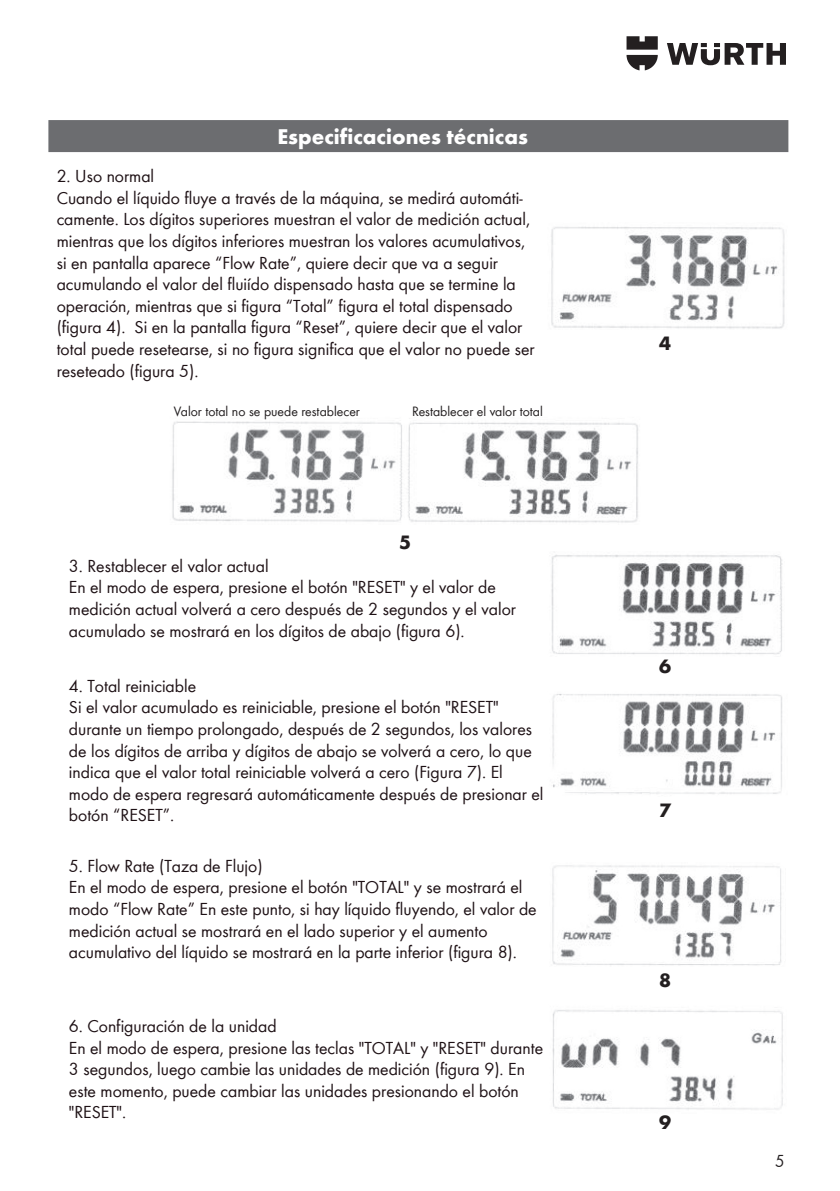
<style>
.page{position:relative;width:840px;height:1191px;background:#fff}
.page>*{position:absolute;margin:0;border:0;box-sizing:border-box;transform-origin:0 0}
.t1{font:700 22px "Wuerth";color:#fff}
.t2{font:700 20px "Wuerth";color:#231f20}
.t3{font:18px/21.6px "Wuerth";color:#1e1115}
.t4{font:18px "Wuerth Global";color:#231f20;scale:.95 1}
.t5{font:14px "Wuerth";color:#231f20}
</style>
<div class="page">
<div style="left:48px;top:120px;width:740px;height:32px;background:#6c6d70"></div>
<svg style="left:667px;top:43px;width:118px;height:22px"></svg>
<svg style="left:626px;top:36px;width:31px;height:34px"></svg>
<img style="left:552px;top:694px;width:230px;height:100px">
<img style="left:552px;top:865px;width:230px;height:101px">
<img style="left:551px;top:227px;width:234px;height:102px">
<img style="left:172px;top:421px;width:466px;height:102px">
<img style="left:551px;top:555px;width:231px;height:99px">
<img style="left:552px;top:1010px;width:231px;height:100px">
<p class="t1" style="left:277px;top:120px;width:252px">Especificaciones técnicas</p>
<p class="t3" style="left:57px;top:164px;width:479px">2. Uso normal<br>Cuando el líquido fluye a través de la máquina, se medirá automáti&shy;camente. Los dígitos superiores muestran el valor de medición actual, mientras que los dígitos inferiores muestran los valores acumulativos, si en pantalla aparece “Flow Rate”, quiere decir que va a seguir acumulando el valor del fluiído dispensado hasta que se termine la operación, mientras que si figura “Total” figura el total dispensado (figura 4). Si en la pantalla figura “Reset”, quiere decir que el valor total puede resetearse, si no figura significa que el valor no puede ser reseteado (figura 5).</p>
<p class="t5" style="left:174px;top:402px;width:187px">Valor total no se puede restablecer</p>
<p class="t5" style="left:412px;top:402px;width:132px">Restablecer el valor total</p>
<p class="t2" style="left:399px;top:528px;width:13px">5</p>
<p class="t3" style="left:69px;top:554px;width:448px">3. Restablecer el valor actual<br>En el modo de espera, presione el botón "RESET" y el valor de medición actual volverá a cero después de 2 segundos y el valor acumulado se mostrará en los dígitos de abajo (figura 6).</p>
<p class="t3" style="left:69px;top:674px;width:476px">4. Total reiniciable<br>Si el valor acumulado es reiniciable, presione el botón "RESET" durante un tiempo prolongado, después de 2 segundos, los valores de los dígitos de arriba y dígitos de abajo se volverá a cero, lo que indica que el valor total reiniciable volverá a cero (Figura 7). El modo de espera regresará automáticamente después de presionar el botón “RESET”.</p>
<p class="t3" style="left:69px;top:854px;width:469px">5. Flow Rate (Taza de Flujo)<br>En el modo de espera, presione el botón "TOTAL" y se mostrará el modo “Flow Rate” En este punto, si hay líquido fluyendo, el valor de medición actual se mostrará en el lado superior y el aumento acumulativo del líquido se mostrará en la parte inferior (figura 8).</p>
<p class="t3" style="left:69px;top:1014px;width:475px">6. Configuración de la unidad<br>En el modo de espera, presione las teclas "TOTAL" y "RESET" durante 3 segundos, luego cambie las unidades de medición (figura 9). En este momento, puede cambiar las unidades presionando el botón "RESET".</p>
<p class="t2" style="left:658px;top:329px;width:13px">4</p>
<p class="t2" style="left:658px;top:651px;width:13px">6</p>
<p class="t2" style="left:658px;top:795px;width:13px">7</p>
<p class="t2" style="left:658px;top:965px;width:13px">8</p>
<p class="t2" style="left:658px;top:1107px;width:13px">9</p>
<p class="t4" style="left:774px;top:1150px;width:11px">5</p>
</div>
